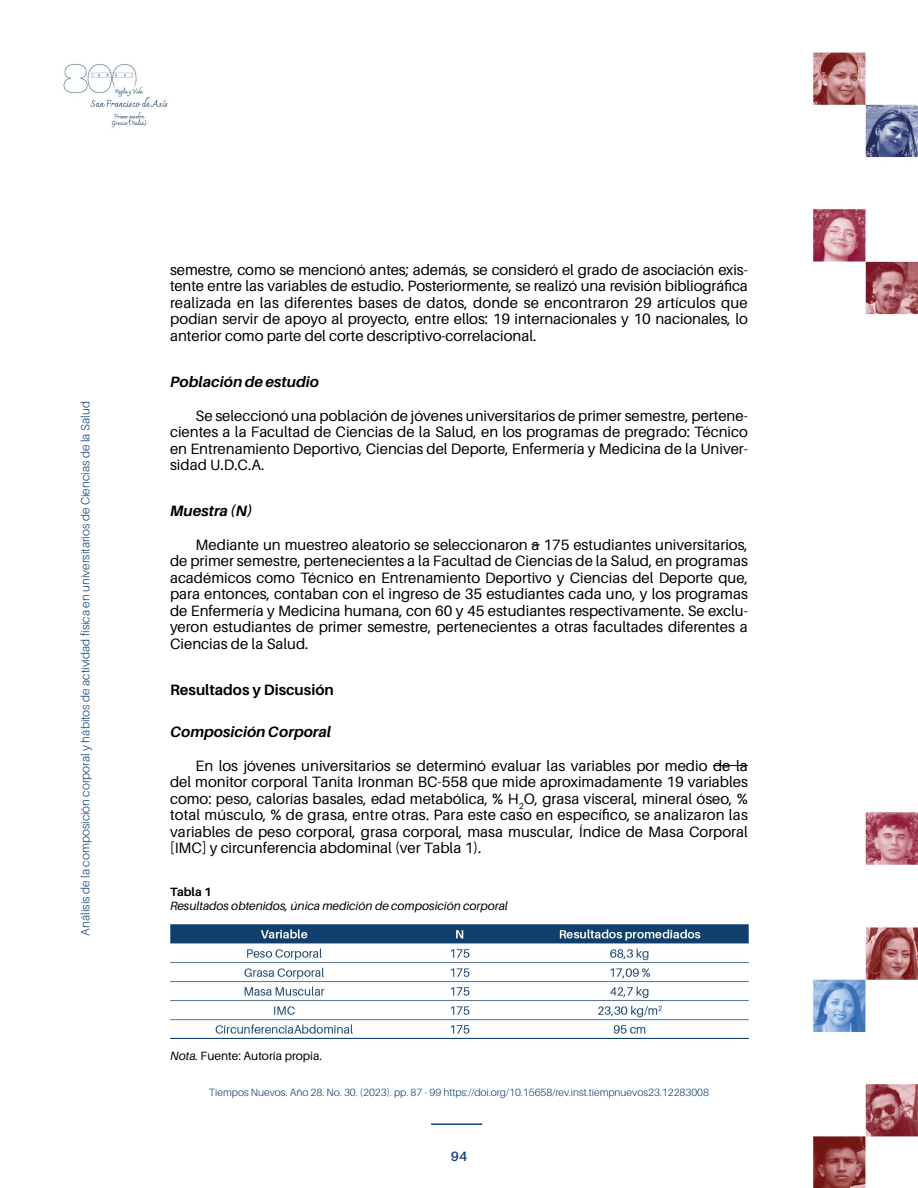
<style>
.page{position:relative;width:918px;height:1188px;background:#fff}
.page>*{position:absolute;margin:0;border:0;box-sizing:border-box;transform-origin:0 0}
.t1{font:15px/16.5px "Aileron";color:#000;text-align:justify}
.t2{font:italic 700 15px "Aileron";color:#000}
.t3{font:700 15px "Aileron";color:#000}
.t4{font:600 13.5px "Aileron";color:#114070}
.t5{font:300 12px "Aileron";color:#114070}
.t6{font:italic 12px "Aileron";color:#000}
.t7{font:12px "Aileron";color:#000}
.t8{font:700 12px "Aileron";color:#000}
.t9{font:300 10.5px "Aileron";color:#114070}
.s1{font-style:italic}
</style>
<div class="page">
<img style="left:63px;top:52px;width:855px;height:1136px">
<hr style="left:431px;top:1123px;width:51px;height:2px;background:#114070">
<hr style="left:713px;top:765px;width:35px;height:1px;background:#000">
<img style="left:170px;top:924px;width:579px;height:115px">
<p class="t5" style="left:79px;top:936px;width:536px;rotate:-90deg">Análisis de la composición corporal y hábitos de actividad física en universitarios de Ciencias de la Salud</p>
<p class="t1" style="left:170px;top:261px;width:579px">semestre, como se mencionó antes; además, se consideró el grado de asociación exis&shy;tente entre las variables de estudio. Posteriormente, se realizó una revisión bibliográfica realizada en las diferentes bases de datos, donde se encontraron 29 artículos que podían servir de apoyo al proyecto, entre ellos: 19 internacionales y 10 nacionales, lo anterior como parte del corte descriptivo-correlacional.</p>
<p class="t2" style="left:170px;top:373px;width:150px">Población de estudio</p>
<p class="t1" style="left:170px;top:407px;width:579px;text-indent:26px">Se seleccionó una población de jóvenes universitarios de primer semestre, pertene&shy;cientes a la Facultad de Ciencias de la Salud, en los programas de pregrado: Técnico en Entrenamiento Deportivo, Ciencias del Deporte, Enfermería y Medicina de la Univer&shy;sidad U.D.C.A.</p>
<p class="t2" style="left:170px;top:503px;width:84px">Muestra (N)</p>
<p class="t1" style="left:170px;top:536px;width:579px;text-indent:26px">Mediante un muestreo aleatorio se seleccionaron a 175 estudiantes universitarios, de primer semestre, pertenecientes a la Facultad de Ciencias de la Salud, en programas académicos como Técnico en Entrenamiento Deportivo y Ciencias del Deporte que, para entonces, contaban con el ingreso de 35 estudiantes cada uno, y los programas de Enfermería y Medicina humana, con 60 y 45 estudiantes respectivamente. Se exclu&shy;yeron estudiantes de primer semestre, pertenecientes a otras facultades diferentes a Ciencias de la Salud.</p>
<p class="t3" style="left:170px;top:681px;width:165px">Resultados y Discusión</p>
<p class="t2" style="left:170px;top:723px;width:163px">Composición Corporal</p>
<p class="t1" style="left:170px;top:757px;width:579px;text-indent:26px">En los jóvenes universitarios se determinó evaluar las variables por medio de la del monitor corporal Tanita Ironman BC-558 que mide aproximadamente 19 variables como: peso, calorías basales, edad metabólica, % H<sub>2</sub>O, grasa visceral, mineral óseo, % total músculo, % de grasa, entre otras. Para este caso en específico, se analizaron las variables de peso corporal, grasa corporal, masa muscular, Índice de Masa Corporal [IMC] y circunferencia abdominal (ver Tabla 1).</p>
<p class="t8" style="left:170px;top:885px;width:43px">Tabla 1</p>
<p class="t6" style="left:170px;top:899px;width:339px">Resultados obtenidos, única medición de composición corporal</p>
<p class="t7" style="left:170px;top:1049px;width:154px"><span class="s1">Nota.</span> Fuente: Autoría propia.</p>
<p class="t9" style="left:209px;top:1087px;width:502px">Tiempos Nuevos. Año 28. No. 30. (2023). pp. 87 - 99 https://doi.org/10.15658/rev.inst.tiempnuevos23.12283008</p>
<p class="t4" style="left:451px;top:1149px;width:18px">94</p>
</div>
